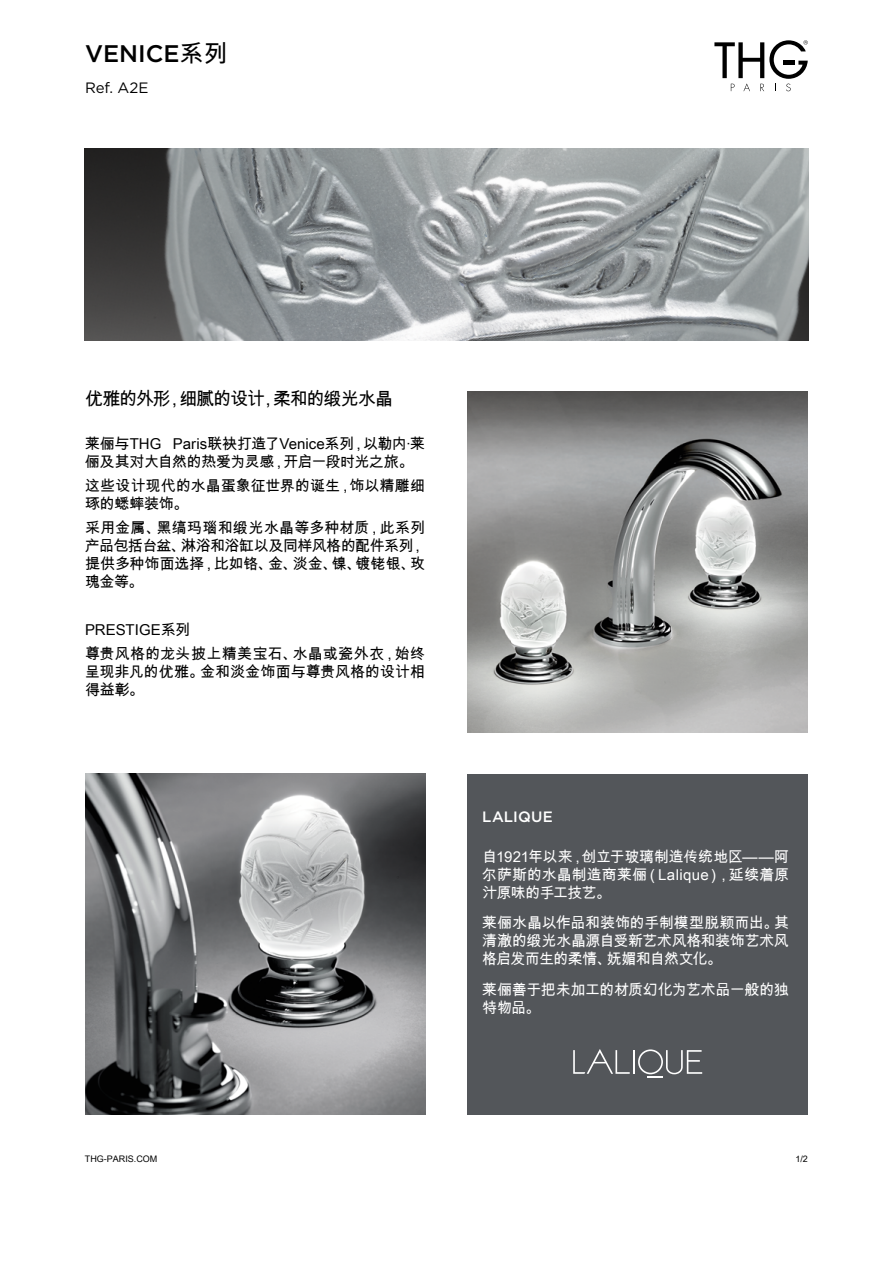
<style>
.page{position:relative;width:893px;height:1263px;background:#fff}
.page>*{position:absolute;margin:0;border:0;box-sizing:border-box;transform-origin:0 0}
.t1{font:500 24px "Gotham";color:#000}
.t2{font:18px "Arial Unicode MS";letter-spacing:-.06em;color:#000}
.t3{font:15px/18px "Arial Unicode MS";letter-spacing:-.005em;color:#000}
.t4{font:15px/18px "Arial Unicode MS";letter-spacing:-.025em;color:#fff;text-align:justify}
.t5{font:500 15px "Gotham";letter-spacing:.015em;color:#fff}
.t6{font:15px "Gotham";color:#000}
.t7{font:9px "Arial Unicode MS";color:#000}
.s1{font-family:"Arial Unicode MS";font-weight:400}
</style>
<div class="page">
<div style="left:468px;top:774px;width:340px;height:340px;background:#53565a"></div>
<svg style="left:714px;top:40px;width:94px;height:51px"></svg>
<svg style="left:573px;top:1049px;width:57px;height:25px"></svg>
<hr style="left:633px;top:1050px;width:2px;height:24px;background:#fff">
<svg style="left:638px;top:1049px;width:64px;height:28px"></svg>
<img style="left:85px;top:149px;width:723px;height:192px">
<img style="left:85px;top:774px;width:340px;height:340px">
<img style="left:468px;top:392px;width:340px;height:340px">
<h1 class="t1" style="left:85px;top:38px;width:144px">VENICE<span class="s1">系列</span></h1>
<p class="t6" style="left:85px;top:78px;width:65px">Ref. A2E</p>
<p class="t2" style="left:85px;top:385px;width:310px">优雅的外形，细腻的设计，柔和的缎光水晶</p>
<p class="t3" style="left:85px;top:435px;width:342px">莱俪与THG Paris联袂打造了Venice系列，以勒内·莱俪及其对大自然的热爱为灵感，开启一段时光之旅。</p>
<p class="t3" style="left:85px;top:477px;width:342px">这些设计现代的水晶蛋象征世界的诞生，饰以精雕细琢的蟋蟀装饰。</p>
<p class="t3" style="left:85px;top:519px;width:342px;text-align:justify">采用金属、黑缟玛瑙和缎光水晶等多种材质，此系列产品包括台盆、淋浴和浴缸以及同样风格的配件系列，提供多种饰面选择，比如铬、金、淡金、镍、镀铑银、玫瑰金等。</p>
<p class="t3" style="left:85px;top:618px;width:342px;line-height:24px">PRESTIGE系列<br>尊贵风格的龙头披上精美宝石、水晶或瓷外衣，始终</p>
<p class="t3" style="left:85px;top:663px;width:342px">呈现非凡的优雅。金和淡金饰面与尊贵风格的设计相得益彰。</p>
<p class="t5" style="left:482px;top:807px;width:72px">LALIQUE</p>
<p class="t4" style="left:482px;top:847px;width:308px">自1921年以来，创立于玻璃制造传统地区——阿尔萨斯的水晶制造商莱俪（Lalique），延续着原汁原味的手工技艺。</p>
<p class="t4" style="left:482px;top:914px;width:308px">莱俪水晶以作品和装饰的手制模型脱颖而出。其清澈的缎光水晶源自受新艺术风格和装饰艺术风格启发而生的柔情、妩媚和自然文化。</p>
<p class="t4" style="left:482px;top:980px;width:308px">莱俪善于把未加工的材质幻化为艺术品一般的独特物品。</p>
<p class="t7" style="left:85px;top:1153px;width:74px">THG-PARIS.COM</p>
<p class="t7" style="left:795px;top:1153px;width:14px">1/2</p>
</div>
